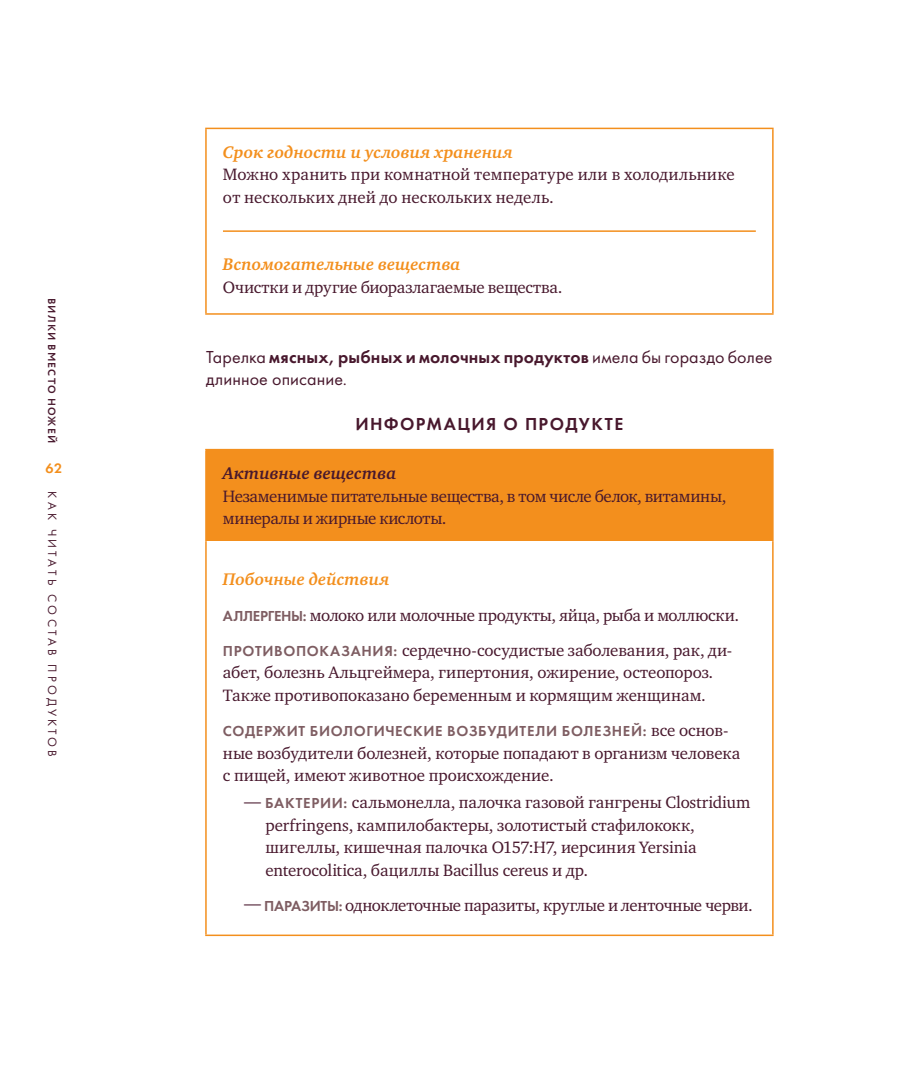
<style>
.page{position:relative;width:915px;height:1085px;background:#fff}
.page>*{position:absolute;margin:0;border:0;box-sizing:border-box;transform-origin:0 0}
.t1{font:18px "Futura Demi C";letter-spacing:.015em;color:#48182d}
.t2{font:18px "Futura Demi C";letter-spacing:.08em;color:#48182d}
.t3{font:18px "Futura Book C";letter-spacing:.005em;color:#48182d}
.t4{font:italic 700 17.25px "Charter C";letter-spacing:.005em;color:#f38f1d}
.t5{font:italic 700 17.25px "Charter C";letter-spacing:.01em;color:#48182d}
.t6{font:16.8px/22.5px "Charter C";letter-spacing:-.005em;color:#48182d}
.t7{font:16.8px "Charter C";letter-spacing:-.025em;color:#48182d}
.t8{font:15px "Futura Demi C";letter-spacing:.04em;color:#7e5d62}
.t9{font:14.25px "Futura Demi C";color:#f38f1d}
.t10{font:12.45px "Futura Book C";letter-spacing:.25em;color:#48182d}
.t11{font:700 10.5px "Circe";letter-spacing:.095em;color:#48182d}
.s1{font-family:"Futura Book C"}
.s2{font-family:"Futura Demi C";font-size:15px;color:#7e5d62}
.s3{font-family:"Charter C";font-size:16.8px;color:#48182d}
</style>
<div class="page">
<hr style="left:205px;top:128px;width:568px;height:1px;background:#f38f1d">
<hr style="left:205px;top:129px;width:2px;height:184px;background:#f38f1d">
<hr style="left:771px;top:129px;width:2px;height:184px;background:#f38f1d">
<hr style="left:205px;top:313px;width:568px;height:2px;background:#f38f1d">
<hr style="left:223px;top:230px;width:532px;height:2px;background:#f38f1d">
<div style="left:206px;top:449px;width:566px;height:92px;background:#f38f1d"></div>
<hr style="left:205px;top:449px;width:568px;height:1px;background:#f38f1d">
<hr style="left:205px;top:450px;width:2px;height:91px;background:#f38f1d">
<hr style="left:771px;top:450px;width:2px;height:91px;background:#f38f1d">
<hr style="left:205px;top:541px;width:2px;height:393px;background:#f38f1d">
<hr style="left:771px;top:541px;width:2px;height:393px;background:#f38f1d">
<hr style="left:205px;top:934px;width:568px;height:1px;background:#f38f1d">
<p class="t11" style="left:59px;top:298px;width:146px;rotate:90deg">ВИЛКИ ВМЕСТО НОЖЕЙ</p>
<p class="t9" style="left:46px;top:463px;width:18px">62</p>
<p class="t10" style="left:57px;top:491px;width:267px;rotate:90deg">КАК ЧИТАТЬ СОСТАВ ПРОДУКТОВ</p>
<p class="t4" style="left:223px;top:145px;width:291px">Срок годности и условия хранения</p>
<p class="t6" style="left:223px;top:165px;width:513px">Можно хранить при комнатной температуре или в холодильнике от нескольких дней до нескольких недель.</p>
<p class="t4" style="left:223px;top:258px;width:239px">Вспомогательные вещества</p>
<p class="t6" style="left:223px;top:277px;width:341px">Очистки и другие биоразлагаемые вещества.</p>
<p class="t1" style="left:206px;top:349px;width:567px"><span class="s1">Тарелка</span> мясных, рыбных и молочных продуктов <span class="s1">имела бы гораздо более</span></p>
<p class="t3" style="left:206px;top:372px;width:142px">длинное описание.</p>
<p class="t2" style="left:355px;top:417px;width:269px">ИНФОРМАЦИЯ О ПРОДУКТЕ</p>
<p class="t5" style="left:223px;top:467px;width:175px">Активные вещества</p>
<p class="t6" style="left:223px;top:486px;width:504px">Незаменимые питательные вещества, в том числе белок, витамины, минералы и жирные кислоты.</p>
<p class="t4" style="left:223px;top:573px;width:168px">Побочные действия</p>
<p class="t6" style="left:223px;top:599px;width:517px;line-height:35.2px"><span class="s2">АЛЛЕРГЕНЫ:</span> молоко или молочные продукты, яйца, рыба и моллюски.<br><span class="s2">ПРОТИВОПОКАЗАНИЯ:</span> сердечно-сосудистые заболевания, рак, ди-</p>
<p class="t6" style="left:223px;top:663px;width:491px">абет, болезнь Альцгеймера, гипертония, ожирение, остеопороз.<br>Также противопоказано беременным и кормящим женщинам.</p>
<p class="t8" style="left:223px;top:725px;width:506px">СОДЕРЖИТ БИОЛОГИЧЕСКИЕ ВОЗБУДИТЕЛИ БОЛЕЗНЕЙ: <span class="s3">все основ-</span></p>
<p class="t6" style="left:223px;top:743px;width:518px">ные возбудители болезней, которые попадают в организм человека с пищей, имеют животное происхождение.</p>
<p class="t6" style="left:265px;top:792px;width:486px;text-indent:-21px">— <span class="s2">БАКТЕРИИ:</span> сальмонелла, палочка газовой гангрены Clostridium perfringens, кампилобактеры, золотистый стафилококк, шигеллы, кишечная палочка O157:H7, иерсиния Yersinia enterocolitica, бациллы Bacillus cereus и др.</p>
<p class="t7" style="left:244px;top:898px;width:510px">— <span class="s2">ПАРАЗИТЫ:</span> одноклеточные паразиты, круглые и ленточные черви.</p>
</div>
